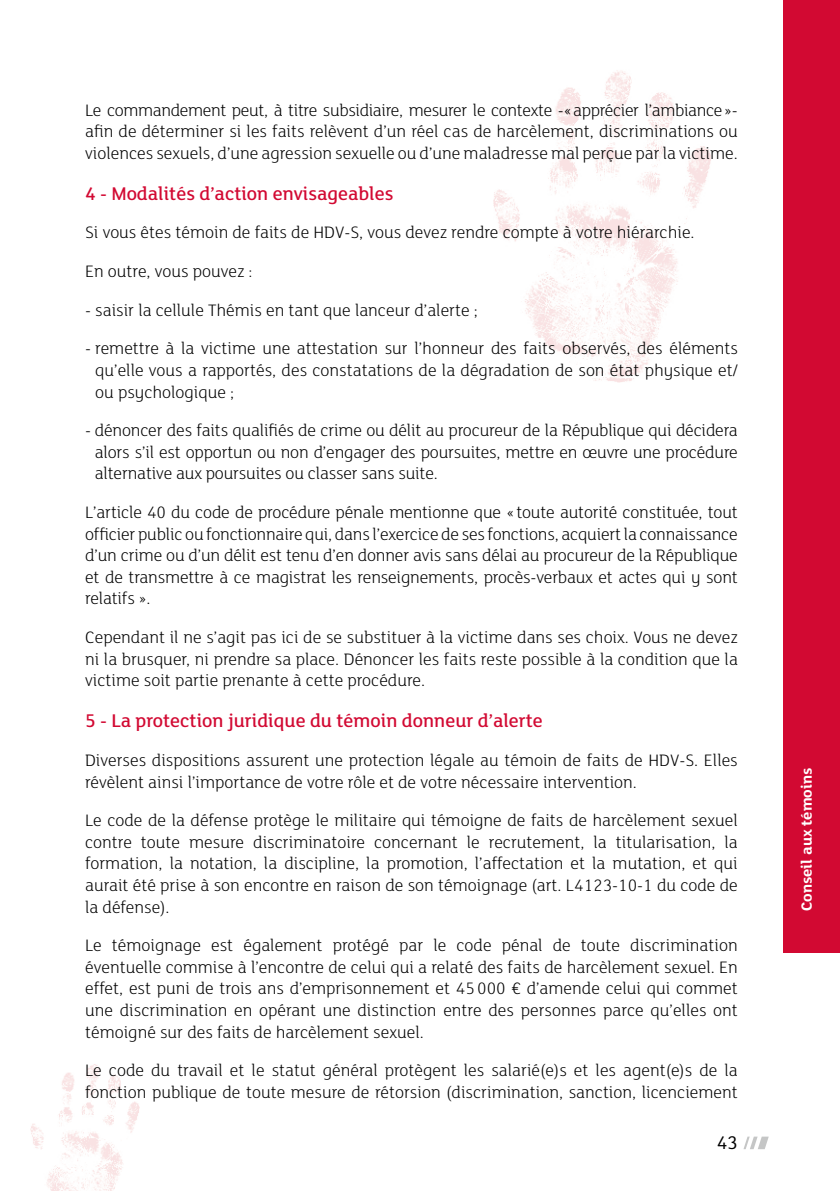
<style>
.page{position:relative;width:840px;height:1191px;background:#fff}
.page>*{position:absolute;margin:0;border:0;box-sizing:border-box;transform-origin:0 0}
.t1{font:500 20px "FS Lola";color:#d20932}
.t2{font:20px "FS Lola";color:#000}
.t3{font:300 18px/21.6px "FS Lola";color:#000;text-align:justify}
.t4{font:700 16px "FS Lola";color:#fff}
</style>
<div class="page">
<svg style="left:743px;top:1136px;width:25px;height:13px"></svg>
<div style="left:782px;top:0;width:57px;height:952px;background:#d20932"></div>
<img style="left:493px;top:70px;width:218px;height:312px">
<img style="left:31px;top:1064px;width:108px;height:127px">
<p class="t3" style="left:85px;top:98px;width:654px">Le commandement peut, à titre subsidiaire, mesurer le contexte -«apprécier l’ambiance»- afin de déterminer si les faits relèvent d’un réel cas de harcèlement, discriminations ou violences sexuels, d’une agression sexuelle ou d’une maladresse mal perçue par la victime.</p>
<p class="t1" style="left:85px;top:180px;width:309px">4 - Modalités d’action envisageables</p>
<p class="t3" style="left:85px;top:213px;width:610px;line-height:38.6px">Si vous êtes témoin de faits de HDV-S, vous devez rendre compte à votre hiérarchie.<br>En outre, vous pouvez :</p>
<p class="t3" style="left:85px;top:298px;width:394px">- saisir la cellule Thémis en tant que lanceur d’alerte ;</p>
<p class="t3" style="left:95px;top:337px;width:643px;text-indent:-10px">- remettre à la victime une attestation sur l’honneur des faits observés, des éléments qu’elle vous a rapportés, des constatations de la dégradation de son état physique et/ ou psychologique ;</p>
<p class="t3" style="left:95px;top:419px;width:644px;text-indent:-10px">- dénoncer des faits qualifiés de crime ou délit au procureur de la République qui décidera alors s’il est opportun ou non d’engager des poursuites, mettre en œuvre une procédure alternative aux poursuites ou classer sans suite.</p>
<p class="t3" style="left:85px;top:501px;width:654px">L’article 40 du code de procédure pénale mentionne que «toute autorité constituée, tout officier public ou fonctionnaire qui, dans l’exercice de ses fonctions, acquiert la connaissance d’un crime ou d’un délit est tenu d’en donner avis sans délai au procureur de la République et de transmettre à ce magistrat les renseignements, procès-verbaux et actes qui y sont relatifs ».</p>
<p class="t3" style="left:85px;top:626px;width:654px">Cependant il ne s’agit pas ici de se substituer à la victime dans ses choix. Vous ne devez ni la brusquer, ni prendre sa place. Dénoncer les faits reste possible à la condition que la victime soit partie prenante à cette procédure.</p>
<p class="t1" style="left:85px;top:708px;width:459px">5 - La protection juridique du témoin donneur d’alerte</p>
<p class="t3" style="left:85px;top:748px;width:653px">Diverses dispositions assurent une protection légale au témoin de faits de HDV-S. Elles révèlent ainsi l’importance de votre rôle et de votre nécessaire intervention.</p>
<p class="t3" style="left:85px;top:809px;width:654px">Le code de la défense protège le militaire qui témoigne de faits de harcèlement sexuel contre toute mesure discriminatoire concernant le recrutement, la titularisation, la formation, la notation, la discipline, la promotion, l’affectation et la mutation, et qui aurait été prise à son encontre en raison de son témoignage (art. L4123-10-1 du code de la défense).</p>
<p class="t3" style="left:85px;top:934px;width:654px">Le témoignage est également protégé par le code pénal de toute discrimination éventuelle commise à l’encontre de celui qui a relaté des faits de harcèlement sexuel. En effet, est puni de trois ans d’emprisonnement et 45000 € d’amende celui qui commet une discrimination en opérant une distinction entre des personnes parce qu’elles ont témoigné sur des faits de harcèlement sexuel.</p>
<p class="t3" style="left:85px;top:1059px;width:654px">Le code du travail et le statut général protègent les salarié(e)s et les agent(e)s de la fonction publique de toute mesure de rétorsion (discrimination, sanction, licenciement</p>
<p class="t2" style="left:716px;top:1129px;width:23px">43</p>
<p class="t4" style="left:795px;top:911px;width:145px;rotate:-90deg">Conseil aux témoins</p>
</div>
